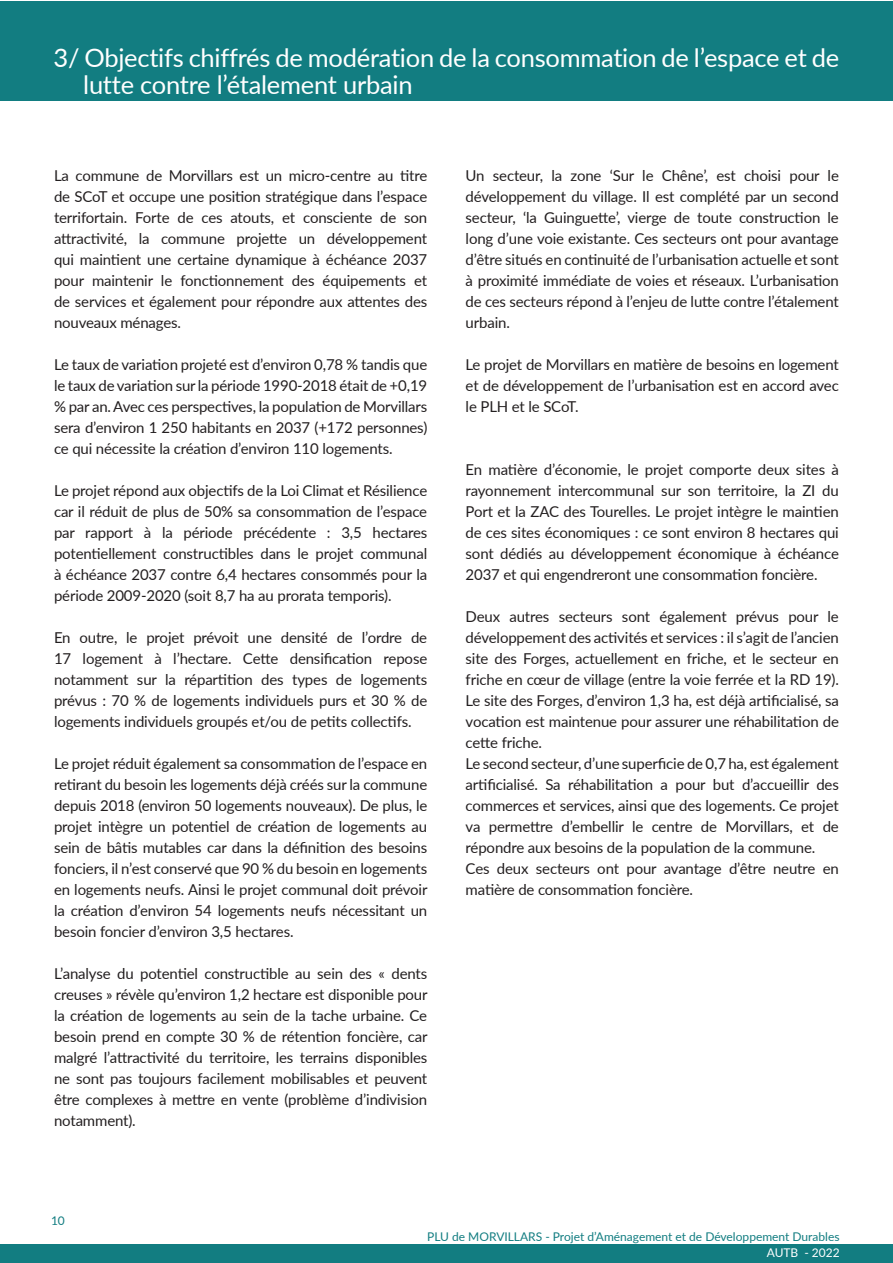
<style>
.page{position:relative;width:893px;height:1263px;background:#fff}
.page>*{position:absolute;margin:0;border:0;box-sizing:border-box;transform-origin:0 0}
.t-00B_Titre_dans_Ban{font:25.5px/27px "Lato";letter-spacing:-.01em;color:#fff}
.t1{font:15px/21px "Lato";letter-spacing:-.01em;color:#231f20;text-align:justify}
.t2{font:12px "Lato";color:#127d81}
.t3{font:12px "Lato";color:#fff}
</style>
<div class="page">
<div style="left:0;top:1244px;width:893px;height:19px;background:#127d81"></div>
<div style="left:0;top:1px;width:893px;height:100px;background:#127d81"></div>
<p class="t-00B_Titre_dans_Ban" style="left:83px;top:43px;width:757px;text-indent:-30px">3/ Objectifs chiffrés de modération de la consommation de l’espace et de lutte contre l’étalement urbain</p>
<p class="t1" style="left:54px;top:164px;width:375px">La commune de Morvillars est un micro-centre au titre de SCoT et occupe une position stratégique dans l’espace terrifortain. Forte de ces atouts, et consciente de son attractivité, la commune projette un développement qui maintient une certaine dynamique à échéance 2037 pour maintenir le fonctionnement des équipements et de services et également pour répondre aux attentes des nouveaux ménages.</p>
<p class="t1" style="left:54px;top:353px;width:375px">Le taux de variation projeté est d’environ 0,78 % tandis que le taux de variation sur la période 1990-2018 était de +0,19 % par an. Avec ces perspectives, la population de Morvillars sera d’environ 1 250 habitants en 2037 (+172 personnes) ce qui nécessite la création d’environ 110 logements.</p>
<p class="t1" style="left:54px;top:479px;width:375px">Le projet répond aux objectifs de la Loi Climat et Résilience car il réduit de plus de 50% sa consommation de l’espace par rapport à la période précédente : 3,5 hectares potentiellement constructibles dans le projet communal à échéance 2037 contre 6,4 hectares consommés pour la période 2009-2020 (soit 8,7 ha au prorata temporis).</p>
<p class="t1" style="left:54px;top:626px;width:375px">En outre, le projet prévoit une densité de l’ordre de 17 logement à l’hectare. Cette densification repose notamment sur la répartition des types de logements prévus : 70 % de logements individuels purs et 30 % de logements individuels groupés et/ou de petits collectifs.</p>
<p class="t1" style="left:54px;top:752px;width:375px">Le projet réduit également sa consommation de l’espace en retirant du besoin les logements déjà créés sur la commune depuis 2018 (environ 50 logements nouveaux). De plus, le projet intègre un potentiel de création de logements au sein de bâtis mutables car dans la définition des besoins fonciers, il n’est conservé que 90 % du besoin en logements en logements neufs. Ainsi le projet communal doit prévoir la création d’environ 54 logements neufs nécessitant un besoin foncier d’environ 3,5 hectares.</p>
<p class="t1" style="left:54px;top:962px;width:375px">L’analyse du potentiel constructible au sein des « dents creuses » révèle qu’environ 1,2 hectare est disponible pour la création de logements au sein de la tache urbaine. Ce besoin prend en compte 30 % de rétention foncière, car malgré l’attractivité du territoire, les terrains disponibles ne sont pas toujours facilement mobilisables et peuvent être complexes à mettre en vente (problème d’indivision notamment).</p>
<p class="t2" style="left:51px;top:1212px;width:15px">10</p>
<p class="t1" style="left:466px;top:164px;width:375px">Un secteur, la zone ‘Sur le Chêne’, est choisi pour le développement du village. Il est complété par un second secteur, ‘la Guinguette’, vierge de toute construction le long d’une voie existante. Ces secteurs ont pour avantage d’être situés en continuité de l’urbanisation actuelle et sont à proximité immédiate de voies et réseaux. L’urbanisation de ces secteurs répond à l’enjeu de lutte contre l’étalement urbain.</p>
<p class="t1" style="left:466px;top:353px;width:375px">Le projet de Morvillars en matière de besoins en logement et de développement de l’urbanisation est en accord avec le PLH et le SCoT.</p>
<p class="t1" style="left:466px;top:458px;width:375px">En matière d’économie, le projet comporte deux sites à rayonnement intercommunal sur son territoire, la ZI du Port et la ZAC des Tourelles. Le projet intègre le maintien de ces sites économiques : ce sont environ 8 hectares qui sont dédiés au développement économique à échéance 2037 et qui engendreront une consommation foncière.</p>
<p class="t1" style="left:466px;top:605px;width:375px">Deux autres secteurs sont également prévus pour le développement des activités et services : il s’agit de l’ancien site des Forges, actuellement en friche, et le secteur en friche en cœur de village (entre la voie ferrée et la RD 19).<br>Le site des Forges, d’environ 1,3 ha, est déjà artificialisé, sa vocation est maintenue pour assurer une réhabilitation de cette friche.</p>
<p class="t1" style="left:466px;top:752px;width:375px">Le second secteur, d’une superficie de 0,7 ha, est également artificialisé. Sa réhabilitation a pour but d’accueillir des commerces et services, ainsi que des logements. Ce projet va permettre d’embellir le centre de Morvillars, et de répondre aux besoins de la population de la commune.</p>
<p class="t1" style="left:466px;top:857px;width:375px">Ces deux secteurs ont pour avantage d’être neutre en matière de consommation foncière.</p>
<p class="t2" style="left:427px;top:1228px;width:414px">PLU de MORVILLARS - Projet d’Aménagement et de Développement Durables</p>
<p class="t3" style="left:767px;top:1244px;width:75px">AUTB - 2022</p>
</div>
